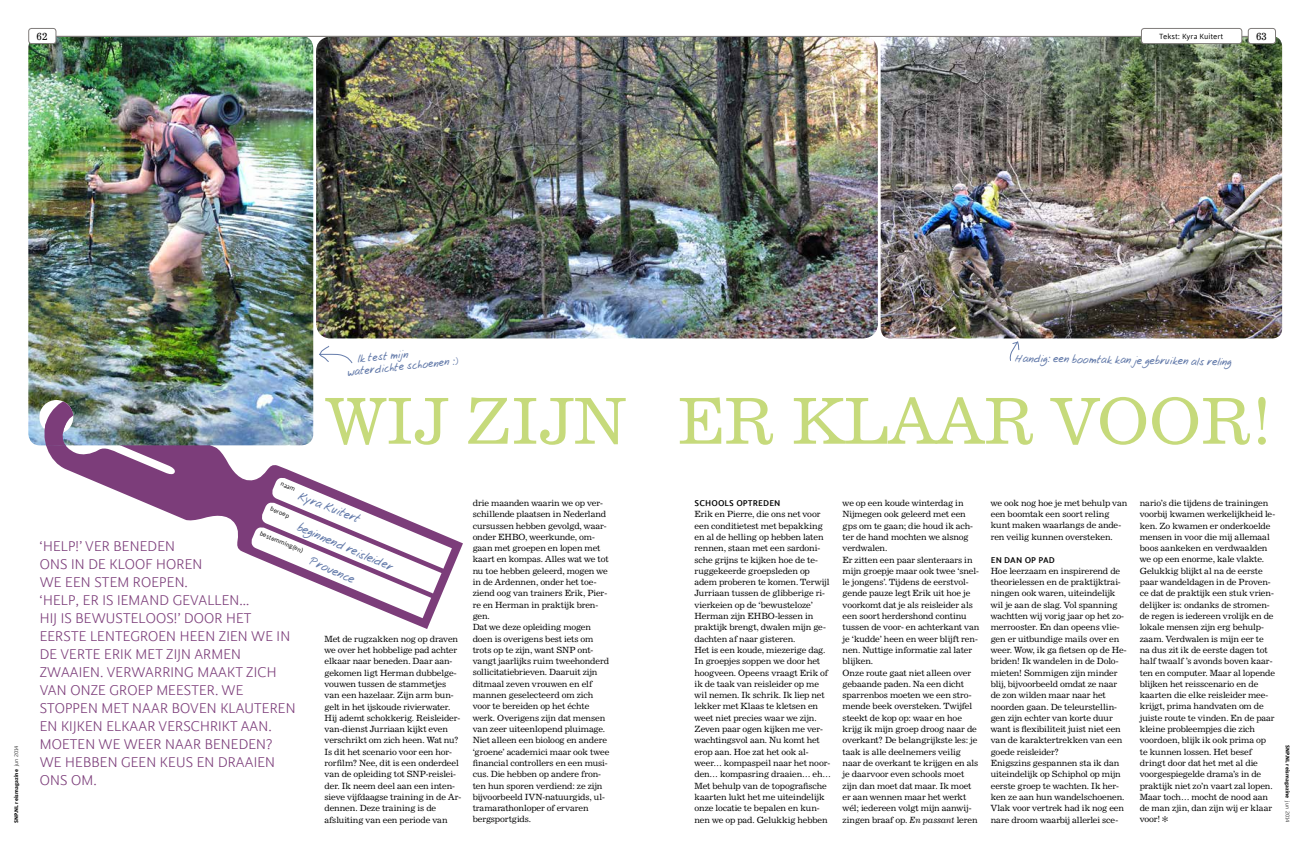
<style>
.page{position:relative;width:1304px;height:851px;background:#fff}
.page>*{position:absolute;margin:0;border:0;box-sizing:border-box;transform-origin:0 0}
.t1{font:63px "News 702 BT";color:#c6da7b}
.t2{font:300 16px/18px "Cinta";letter-spacing:-.03em;color:#7c3d7a}
.t3{font:12.1px "Josschrift";color:#657cab}
.t4{font:11px/12px "Josschrift";color:#657cab}
.t5{font:10px "News 702 BT";color:#000}
.t6{font:500 9.5px "Cinta";letter-spacing:.01em;color:#000}
.t7{font:8.5px/11.3px "News 702 BT";letter-spacing:-.015em;color:#000}
.t8{font:8.5px "Cinta";color:#000}
.t9{font:6.9px "Cinta";color:#000}
.t10{font:700 6px "Cinta";letter-spacing:.01em;color:#000}
.s1{font-weight:300}
.s2{font-style:italic}
</style>
<div class="page">
<svg style="left:39px;top:390px;width:424px;height:239px"></svg>
<img style="left:881px;top:37px;width:401px;height:301px">
<img style="left:28px;top:37px;width:285px;height:408px">
<img style="left:316px;top:37px;width:562px;height:301px">
<svg style="left:319px;top:345px;width:34px;height:18px"></svg>
<svg style="left:1010px;top:341px;width:10px;height:20px"></svg>
<svg style="left:39px;top:400px;width:39px;height:45px"></svg>
<svg style="left:249px;top:475px;width:203px;height:143px"></svg>
<hr style="left:652px;top:36px;width:616px;height:1px;background:#807c7a">
<div style="left:1248px;top:28px;width:27px;height:16px;background:#fff;border-radius:3px"></div>
<div style="left:1248px;top:28px;width:28px;height:16px;border:1px solid #807c7a;border-radius:3px"></div>
<hr style="left:48px;top:36px;width:604px;height:1px;background:#807c7a">
<div style="left:29px;top:28px;width:27px;height:16px;background:#fff;border-radius:3px"></div>
<div style="left:28px;top:28px;width:28px;height:16px;border:1px solid #807c7a;border-radius:3px"></div>
<div style="left:1141px;top:28px;width:101px;height:16px;background:#fff;border-radius:3px"></div>
<div style="left:1141px;top:28px;width:101px;height:16px;border:1px solid #807c7a;border-radius:3px"></div>
<p class="t5" style="left:37px;top:30px;width:12px">62</p>
<p class="t8" style="left:1159px;top:31px;width:66px">Tekst: Kyra Kuitert</p>
<p class="t5" style="left:1256px;top:30px;width:12px">63</p>
<p class="t10" style="left:13px;top:823px;width:79px;rotate:-90deg">SNP.NL reismagazine <span class="s1">jun 2014</span></p>
<p class="t4" style="left:346px;top:354px;width:113px;text-indent:11px;rotate:-6deg">Ik test mijn waterdichte schoenen :)</p>
<p class="t4" style="left:1015px;top:352px;width:219px;rotate:1deg">Handig: een boomtak kan je gebruiken als reling</p>
<h1 class="t1" style="left:326px;top:382px;width:948px">WIJ ZIJN ER KLAAR VOOR!</h1>
<p class="t9" style="left:282px;top:480px;width:17px;rotate:23deg">naam</p>
<p class="t9" style="left:272px;top:504px;width:22px;rotate:23deg">beroep</p>
<p class="t9" style="left:262px;top:529px;width:48px;rotate:23deg">bestemming(en)</p>
<p class="t9" style="left:280px;top:481px;width:17px;rotate:23deg">naam</p>
<p class="t9" style="left:259px;top:530px;width:48px;rotate:23deg">bestemming(en)</p>
<h3 class="t3" style="left:301px;top:488px;width:67px;rotate:21deg">Kyra Kuitert</h3>
<h3 class="t3" style="left:301px;top:519px;width:105px;rotate:24deg">beginnend reisleider</h3>
<h3 class="t3" style="left:299px;top:490px;width:94px;rotate:21deg">Eva van den Elzen</h3>
<p class="t9" style="left:269px;top:506px;width:22px;rotate:23deg">beroep</p>
<h3 class="t3" style="left:298px;top:520px;width:108px;rotate:24deg">beginnend reisleider’</h3>
<p class="t2" style="left:39px;top:537px;width:258px">‘HELP!’ VER BENEDEN<br>ONS IN DE KLOOF HOREN<br>WE EEN STEM ROEPEN.<br>‘HELP, ER IS IEMAND GEVALLEN…<br>HIJ IS BEWUSTELOOS!’ DOOR HET<br>EERSTE LENTEGROEN HEEN ZIEN WE IN<br>DE VERTE ERIK MET ZIJN ARMEN<br>ZWAAIEN. VERWARRING MAAKT ZICH<br>VAN ONZE GROEP MEESTER. WE<br>STOPPEN MET NAAR BOVEN KLAUTEREN<br>EN KIJKEN ELKAAR VERSCHRIKT AAN.<br>MOETEN WE WEER NAAR BENEDEN?<br>WE HEBBEN GEEN KEUS EN DRAAIEN<br>ONS OM.</p>
<h3 class="t3" style="left:313px;top:554px;width:49px;rotate:23deg">Provence</h3>
<h3 class="t3" style="left:311px;top:555px;width:102px;rotate:23deg">Engeland en Spanje</h3>
<p class="t7" style="left:325px;top:632px;width:138px">Met de rugzakken nog op draven we over het hobbelige pad achter elkaar naar beneden. Daar aan&shy;gekomen ligt Herman dubbelge&shy;vouwen tussen de stammetjes van een hazelaar. Zijn arm bun&shy;gelt in het ijskoude rivierwater.<br>Hij ademt schokkerig. Reisleider&shy;van-dienst Jurriaan kijkt even verschrikt om zich heen. Wat nu?<br>Is dit het scenario voor een hor&shy;rorfilm? Nee, dit is een onderdeel van de opleiding tot SNP-reislei&shy;der. Ik neem deel aan een inten&shy;sieve vijfdaagse training in de Ar&shy;dennen. Deze training is de afsluiting van een periode van</p>
<p class="t7" style="left:473px;top:497px;width:138px">drie maanden waarin we op ver&shy;schillende plaatsen in Nederland cursussen hebben gevolgd, waar&shy;onder EHBO, weerkunde, om&shy;gaan met groepen en lopen met kaart en kompas. Alles wat we tot nu toe hebben geleerd, mogen we in de Ardennen, onder het toe&shy;ziend oog van trainers Erik, Pier&shy;re en Herman in praktijk bren&shy;gen.<br>Dat we deze opleiding mogen doen is overigens best iets om trots op te zijn, want SNP ont&shy;vangt jaarlijks ruim tweehonderd sollicitatiebrieven. Daaruit zijn ditmaal zeven vrouwen en elf mannen geselecteerd om zich voor te bereiden op het échte werk. Overigens zijn dat mensen van zeer uiteenlopend pluimage.<br>Niet alleen een bioloog en andere ‘groene’ academici maar ook twee financial controllers en een musi&shy;cus. Die hebben op andere fron&shy;ten hun sporen verdiend: ze zijn bijvoorbeeld IVN-natuurgids, ul&shy;tramarathonloper of ervaren bergsportgids.</p>
<p class="t7" style="left:991px;top:497px;width:138px">we ook nog hoe je met behulp van een boomtak een soort reling kunt maken waarlangs de ande&shy;ren veilig kunnen oversteken.</p>
<p class="t7" style="left:843px;top:497px;width:138px">we op een koude winterdag in<br>Nijmegen ook geleerd met een gps om te gaan; die houd ik ach&shy;ter de hand mochten we alsnog verdwalen.<br>Er zitten een paar slenteraars in mijn groepje maar ook twee ‘snel&shy;le jongens’. Tijdens de eerstvol&shy;gende pauze legt Erik uit hoe je voorkomt dat je als reisleider als een soort herdershond continu tussen de voor- en achterkant van je ‘kudde’ heen en weer blijft ren&shy;nen. Nuttige informatie zal later blijken.<br>Onze route gaat niet alleen over gebaande paden. Na een dicht sparrenbos moeten we een stro&shy;mende beek oversteken. Twijfel steekt de kop op: waar en hoe krijg ik mijn groep droog naar de overkant? De belangrijkste les: je taak is alle deelnemers veilig naar de overkant te krijgen en als je daarvoor even schools moet zijn dan moet dat maar. Ik moet er aan wennen maar het werkt wél; iedereen volgt mijn aanwij&shy;zingen braaf op. <span class="s2">En passant</span> leren</p>
<p class="t6" style="left:695px;top:497px;width:87px">SCHOOLS OPTREDEN</p>
<p class="t7" style="left:694px;top:508px;width:138px">Erik en Pierre, die ons net voor een conditietest met bepakking en al de helling op hebben laten rennen, staan met een sardoni&shy;sche grijns te kijken hoe de te&shy;ruggekeerde groepsleden op adem proberen te komen. Terwijl<br>Jurriaan tussen de glibberige ri&shy;vierkeien op de ‘bewusteloze’<br>Herman zijn EHBO-lessen in praktijk brengt, dwalen mijn ge&shy;dachten af naar gisteren.<br>Het is een koude, miezerige dag.<br>In groepjes soppen we door het hoogveen. Opeens vraagt Erik of ik de taak van reisleider op me wil nemen. Ik schrik. Ik liep net lekker met Klaas te kletsen en weet niet precies waar we zijn.<br>Zeven paar ogen kijken me ver&shy;wachtingsvol aan. Nu komt het erop aan. Hoe zat het ook al&shy;weer… kompaspeil naar het noor&shy;den… kompasring draaien… eh…<br>Met behulp van de topografische kaarten lukt het me uiteindelijk onze locatie te bepalen en kun&shy;nen we op pad. Gelukkig hebben</p>
<p class="t6" style="left:991px;top:554px;width:66px">EN DAN OP PAD</p>
<p class="t7" style="left:991px;top:565px;width:137px">Hoe leerzaam en inspirerend de theorielessen en de praktijktrai&shy;ningen ook waren, uiteindelijk wil je aan de slag. Vol spanning wachtten wij vorig jaar op het zo&shy;merrooster. En dan opeens vlie&shy;gen er uitbundige mails over en weer. Wow, ik ga fietsen op de He&shy;briden! Ik wandelen in de Dolo&shy;mieten! Sommigen zijn minder blij, bijvoorbeeld omdat ze naar de zon wilden maar naar het noorden gaan. De teleurstellin&shy;gen zijn echter van korte duur want is flexibiliteit juist niet een van de karaktertrekken van een goede reisleider?<br>Enigszins gespannen sta ik dan uiteindelijk op Schiphol op mijn eerste groep te wachten. Ik her&shy;ken ze aan hun wandelschoenen.<br>Vlak voor vertrek had ik nog een nare droom waarbij allerlei sce-</p>
<p class="t7" style="left:1140px;top:497px;width:137px">nario’s die tijdens de trainingen voorbij kwamen werkelijkheid le&shy;ken. Zo kwamen er onderkoelde mensen in voor die mij allemaal boos aankeken en verdwaalden we op een enorme, kale vlakte.<br>Gelukkig blijkt al na de eerste paar wandeldagen in de Proven&shy;ce dat de praktijk een stuk vrien&shy;delijker is: ondanks de stromen&shy;de regen is iedereen vrolijk en de lokale mensen zijn erg behulp&shy;zaam. Verdwalen is mijn eer te na dus zit ik de eerste dagen tot half twaalf ’s avonds boven kaar&shy;ten en computer. Maar al lopende blijken het reisscenario en de kaarten die elke reisleider mee&shy;krijgt, prima handvaten om de juiste route te vinden. En de paar kleine probleempjes die zich voordoen, blijk ik ook prima op te kunnen lossen. Het besef dringt door dat het met al die voorgespiegelde drama’s in de praktijk niet zo’n vaart zal lopen.<br>Maar toch… mocht de nood aan de man zjin, dan zijn wij er klaar voor! ✻</p>
<p class="t10" style="left:1291px;top:744px;width:79px;rotate:90deg">SNP.NL reismagazine <span class="s1">jun 2014</span></p>
</div>
